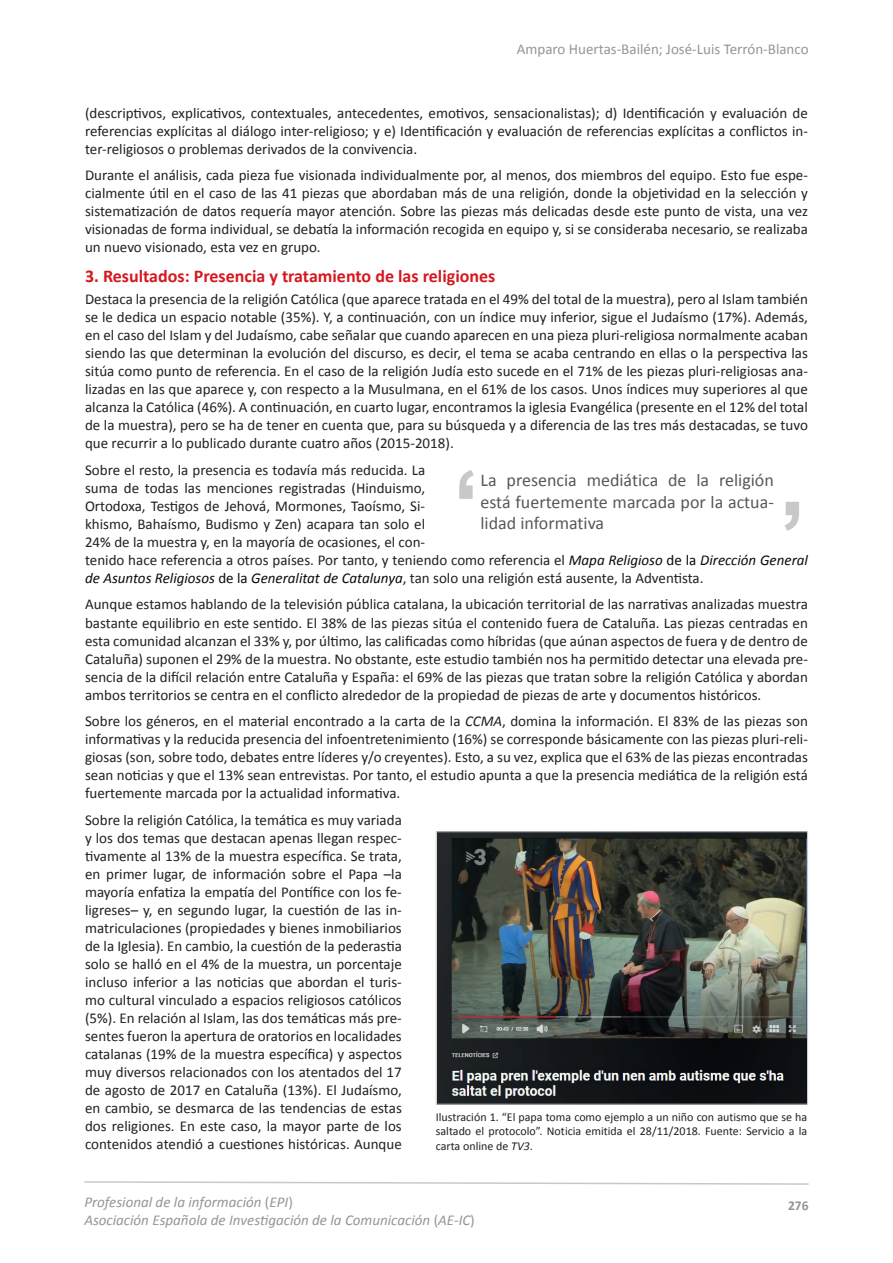
<style>
.page{position:relative;width:893px;height:1263px;background:#fff}
.page>*{position:absolute;margin:0;border:0;box-sizing:border-box;transform-origin:0 0}
.t1{font:18px/21.6px "Calibri";color:#57585a;text-align:justify}
.t2{font:700 18px "Calibri";color:#d7171f}
.t3{font:15px/18px "Calibri";color:#231f20;text-align:justify}
.t4{font:italic 15px "Calibri";color:#939598}
.t5{font:15px "Calibri";color:#939598}
.t6{font:700 13.5px "Calibri";color:#939598}
.t7{font:12px/14.4px "Calibri";color:#231f20;text-align:justify}
.s1{font-style:italic;color:#090c0f}
.s2{color:#090c0f}
.s3{font-style:italic}
.s4{font-style:normal}
</style>
<div class="page">
<svg style="left:84px;top:1181px;width:725px;height:4px"></svg>
<img style="left:438px;top:833px;width:368px;height:269px">
<div style="left:436px;top:831px;width:372px;height:273px;border:1px solid #c7c8ca"></div>
<svg style="left:784px;top:502px;width:15px;height:29px"></svg>
<svg style="left:459px;top:470px;width:15px;height:29px"></svg>
<p class="t5" style="left:517px;top:39px;width:293px">Amparo Huertas-Bailén; José-Luis Terrón-Blanco</p>
<p class="t3" style="left:85px;top:103px;width:724px">(descriptivos, explicativos, contextuales, antecedentes, emotivos, sensacionalistas); d) Identificación y evaluación de referencias explícitas al diálogo inter-religioso; y e) Identificación y evaluación de referencias explícitas a conflictos in&shy;ter-religiosos o problemas derivados de la convivencia.</p>
<p class="t3" style="left:85px;top:165px;width:724px">Durante el análisis, cada pieza fue visionada individualmente por, al menos, dos miembros del equipo. Esto fue espe&shy;cialmente útil en el caso de las 41 piezas que abordaban más de una religión, donde la objetividad en la selección y sistematización de datos requería mayor atención. Sobre las piezas más delicadas desde este punto de vista, una vez visionadas de forma individual, se debatía la información recogida en equipo y, si se consideraba necesario, se realizaba un nuevo visionado, esta vez en grupo.</p>
<p class="t2" style="left:85px;top:265px;width:412px">3. Resultados: Presencia y tratamiento de las religiones</p>
<p class="t3" style="left:85px;top:290px;width:724px">Destaca la presencia de la religión Católica (que aparece tratada en el 49% del total de la muestra), pero al Islam también se le dedica un espacio notable (35%). Y, a continuación, con un índice muy inferior, sigue el Judaísmo (17%). Además, en el caso del Islam y del Judaísmo, cabe señalar que cuando aparecen en una pieza pluri-religiosa normalmente acaban siendo las que determinan la evolución del discurso, es decir, el tema se acaba centrando en ellas o la perspectiva las sitúa como punto de referencia. En el caso de la religión Judía esto sucede en el 71% de les piezas pluri-religiosas ana&shy;lizadas en las que aparece y, con respecto a la Musulmana, en el 61% de los casos. Unos índices muy superiores al que alcanza la Católica (46%). A continuación, en cuarto lugar, encontramos la iglesia Evangélica (presente en el 12% del total de la muestra), pero se ha de tener en cuenta que, para su búsqueda y a diferencia de las tres más destacadas, se tuvo que recurrir a lo publicado durante cuatro años (2015-2018).</p>
<p class="t3" style="left:85px;top:460px;width:724px;text-align:left">Sobre el resto, la presencia es todavía más reducida. La<br>suma de todas las menciones registradas (Hinduismo,<br>Ortodoxa, Testigos de Jehová, Mormones, Taoísmo, Si-<br>khismo, Bahaísmo, Budismo y Zen) acapara tan solo el<br>24% de la muestra y, en la mayoría de ocasiones, el con-<br>tenido hace referencia a otros países. Por tanto, y teniendo como referencia el <span class="s1">Mapa Religioso</span> <span class="s2">de la</span> <span class="s1">Dirección General de Asuntos Religiosos</span> <span class="s2">de la</span> <span class="s1">Generalitat de Catalunya</span>, tan solo una religión está ausente, la Adventista.</p>
<p class="t3" style="left:85px;top:595px;width:724px">Aunque estamos hablando de la televisión pública catalana, la ubicación territorial de las narrativas analizadas muestra bastante equilibrio en este sentido. El 38% de las piezas sitúa el contenido fuera de Cataluña. Las piezas centradas en esta comunidad alcanzan el 33% y, por último, las calificadas como híbridas (que aúnan aspectos de fuera y de dentro de Cataluña) suponen el 29% de la muestra. No obstante, este estudio también nos ha permitido detectar una elevada pre&shy;sencia de la difícil relación entre Cataluña y España: el 69% de las piezas que tratan sobre la religión Católica y abordan ambos territorios se centra en el conflicto alrededor de la propiedad de piezas de arte y documentos históricos.</p>
<p class="t3" style="left:85px;top:711px;width:724px">Sobre los géneros, en el material encontrado a la carta de la <span class="s3">CCMA</span>, domina la información. El 83% de las piezas son informativas y la reducida presencia del infoentretenimiento (16%) se corresponde básicamente con las piezas pluri-reli&shy;giosas (son, sobre todo, debates entre líderes y/o creyentes). Esto, a su vez, explica que el 63% de las piezas encontradas sean noticias y que el 13% sean entrevistas. Por tanto, el estudio apunta a que la presencia mediática de la religión está fuertemente marcada por la actualidad informativa.</p>
<p class="t3" style="left:85px;top:810px;width:318px">Sobre la religión Católica, la temática es muy variada y los dos temas que destacan apenas llegan respec&shy;tivamente al 13% de la muestra específica. Se trata, en primer lugar, de información sobre el Papa –la mayoría enfatiza la empatía del Pontífice con los fe&shy;ligreses– y, en segundo lugar, la cuestión de las in&shy;matriculaciones (propiedades y bienes inmobiliarios de la Iglesia). En cambio, la cuestión de la pederastia solo se halló en el 4% de la muestra, un porcentaje incluso inferior a las noticias que abordan el turis&shy;mo cultural vinculado a espacios religiosos católicos (5%). En relación al Islam, las dos temáticas más pre&shy;sentes fueron la apertura de oratorios en localidades catalanas (19% de la muestra específica) y aspectos muy diversos relacionados con los atentados del 17 de agosto de 2017 en Cataluña (13%). El Judaísmo, en cambio, se desmarca de las tendencias de estas dos religiones. En este caso, la mayor parte de los contenidos atendió a cuestiones históricas. Aunque</p>
<p class="t1" style="left:480px;top:468px;width:295px">La presencia mediática de la religión está fuertemente marcada por la actua&shy;lidad informativa</p>
<p class="t7" style="left:436px;top:1109px;width:373px">Ilustración 1. “El papa toma como ejemplo a un niño con autismo que se ha saltado el protocolo”. Noticia emitida el 28/11/2018. Fuente: Servicio a la carta online de <span class="s3">TV3</span>.</p>
<p class="t4" style="left:84px;top:1193px;width:210px">Profesional de la información <span class="s4">(</span>EPI<span class="s4">)</span></p>
<p class="t6" style="left:788px;top:1197px;width:22px">276</p>
<p class="t4" style="left:84px;top:1211px;width:392px">Asociación Española de Investigación de la Comunicación <span class="s4">(</span>AE-IC<span class="s4">)</span></p>
</div>
